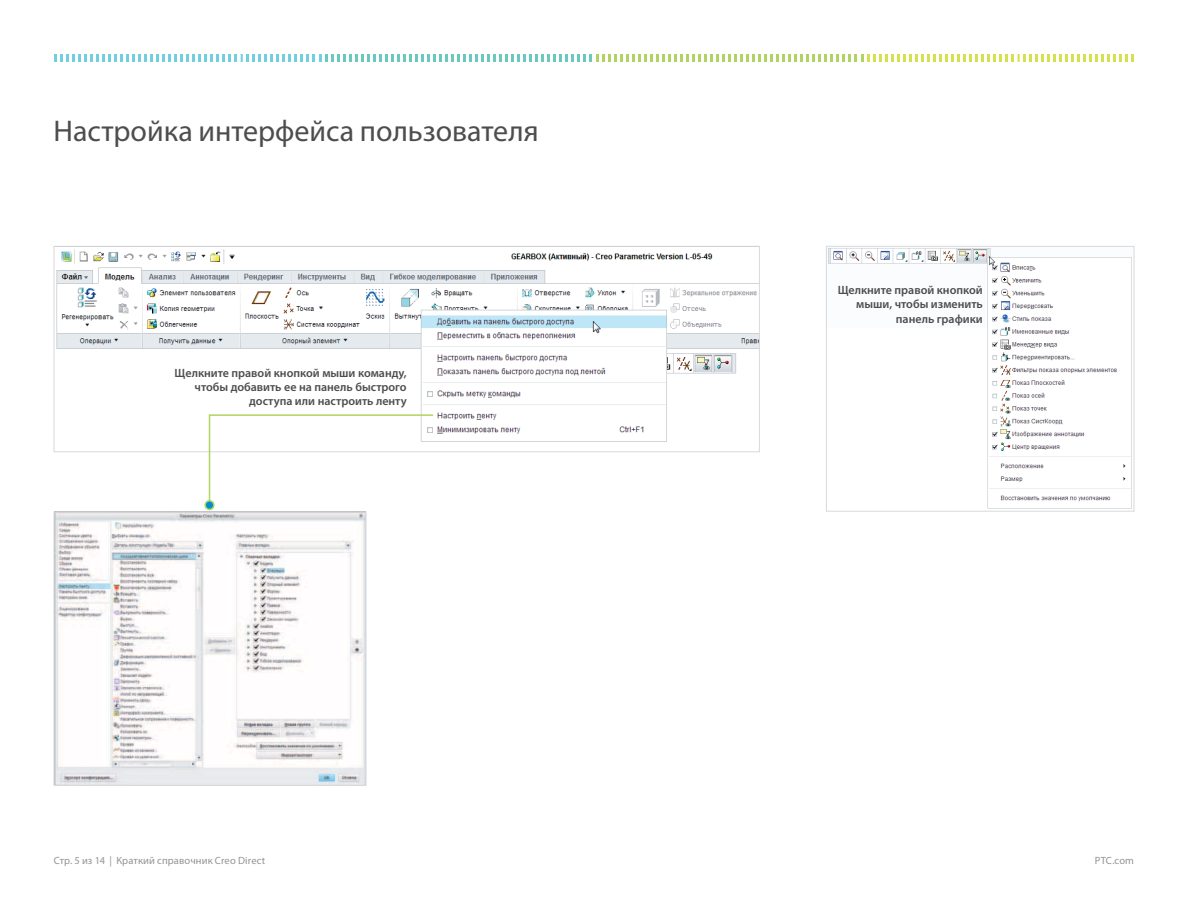
<style>
.page{position:relative;width:1188px;height:918px;background:#fff}
.page>*{position:absolute;margin:0;border:0;box-sizing:border-box;transform-origin:0 0}
.t1{font:30px "Myriad Pro";color:#4d4d4f}
.t2{font:600 12px/14.2px "Myriad Pro";color:#4d4d4f;text-align:right}
.t3{font:10.5px "Myriad Pro";letter-spacing:.01em;color:#919396}
</style>
<div class="page">
<svg style="left:54px;top:54px;width:1080px;height:8px"></svg>
<img style="left:828px;top:248px;width:304px;height:261px">
<div style="left:826px;top:246px;width:308px;height:266px;border:1px solid #d8d9db"></div>
<img style="left:56px;top:514px;width:308px;height:270px">
<div style="left:54px;top:512px;width:312px;height:274px;border:1px solid #d8d9db"></div>
<img style="left:56px;top:249px;width:702px;height:193px">
<div style="left:54px;top:246px;width:706px;height:206px;border:1px solid #d8d9db"></div>
<svg style="left:208px;top:414px;width:227px;height:88px"></svg>
<div style="left:205px;top:501px;width:9px;height:8px;background:#008fd0;border-radius:50%"></div>
<div style="left:204px;top:500px;width:11px;height:10px;border:2px solid #b0d461;border-radius:50%"></div>
<h1 class="t1" style="left:53px;top:113px;width:487px">Настройка интерфейса пользователя</h1>
<p class="t2" style="left:175px;top:365px;width:234px">Щелкните правой кнопкой мыши команду, чтобы добавить ее на панель быстрого доступа или настроить ленту</p>
<p class="t2" style="left:838px;top:283px;width:147px">Щелкните правой кнопкой мыши, чтобы изменить панель графики</p>
<p class="t3" style="left:54px;top:854px;width:213px">Стр. 5 из 14 | Краткий справочник Creo Direct</p>
<p class="t3" style="left:1095px;top:854px;width:41px">PTC.com</p>
</div>
